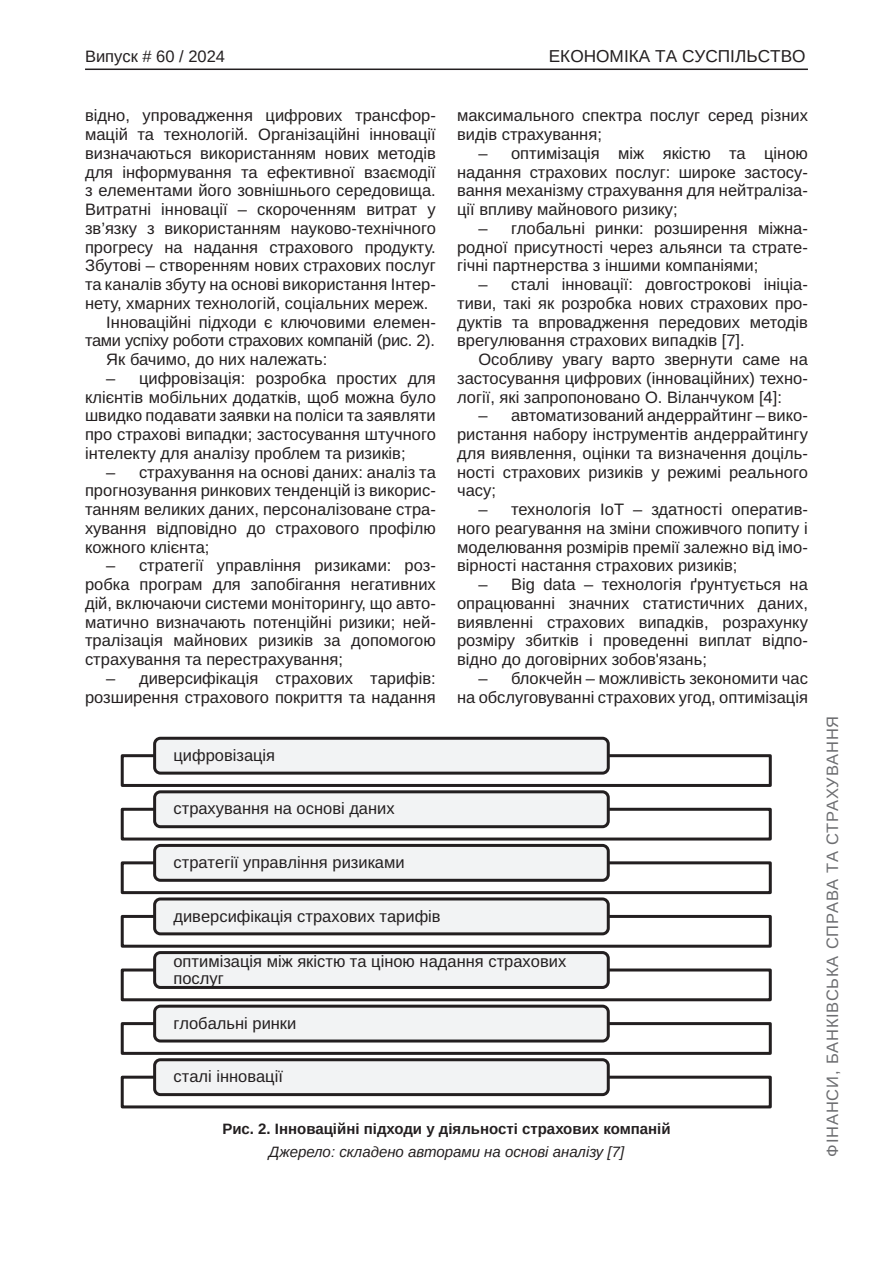
<style>
.page{position:relative;width:893px;height:1263px;background:#fff}
.page>*{position:absolute;margin:0;border:0;box-sizing:border-box;transform-origin:0 0}
.t1{font:17.25px "Arimo";color:#231f20}
.Текст_основной_G{font:16.5px/18.8px "Arimo";color:#231f20;text-align:justify}
.t2{font:16.5px/17.1px "Arimo Roman";color:#231f20}
.Текст_основной_G-2{font:16.5px/18.8px "Arimo";letter-spacing:-.02em;color:#231f20;text-align:right}
.t3{font:16.5px "Arimo";letter-spacing:.05em;color:#6c6d70}
.t4{font:16.5px "Arimo";color:#231f20}
.Рисунок_N{font:700 15px "Arimo";color:#231f20}
.Джерело{font:italic 15px "Arimo";color:#231f20}
</style>
<div class="page">
<hr style="left:85px;top:69px;width:723px;height:1px;background:#231f20">
<div style="left:121px;top:754px;width:651px;height:33px;border:3px solid #231f20"></div>
<div style="left:153px;top:737px;width:457px;height:38px;background:#f2f3f4;border:3px solid #231f20;border-radius:6px"></div>
<div style="left:121px;top:808px;width:651px;height:32px;border:3px solid #231f20"></div>
<div style="left:153px;top:790px;width:457px;height:38px;background:#f2f3f4;border:3px solid #231f20;border-radius:6px"></div>
<div style="left:121px;top:861px;width:651px;height:33px;border:3px solid #231f20"></div>
<div style="left:153px;top:844px;width:457px;height:38px;background:#f2f3f4;border:3px solid #231f20;border-radius:6px"></div>
<div style="left:121px;top:915px;width:651px;height:33px;border:3px solid #231f20"></div>
<div style="left:153px;top:897px;width:457px;height:38px;background:#f2f3f4;border:3px solid #231f20;border-radius:6px"></div>
<div style="left:121px;top:968px;width:651px;height:33px;border:3px solid #231f20"></div>
<div style="left:153px;top:951px;width:457px;height:38px;background:#f2f3f4;border:3px solid #231f20;border-radius:6px"></div>
<div style="left:121px;top:1022px;width:651px;height:33px;border:3px solid #231f20"></div>
<div style="left:153px;top:1005px;width:457px;height:37px;background:#f2f3f4;border:3px solid #231f20;border-radius:6px"></div>
<div style="left:121px;top:1076px;width:651px;height:32px;border:3px solid #231f20"></div>
<div style="left:153px;top:1058px;width:457px;height:38px;background:#f2f3f4;border:3px solid #231f20;border-radius:6px"></div>
<p class="t4" style="left:85px;top:47px;width:142px">Випуск # 60 / 2024</p>
<p class="t1" style="left:549px;top:47px;width:258px">ЕКОНОМІКА ТА СУСПІЛЬСТВО</p>
<p class="Текст_основной_G" style="left:85px;top:106px;width:352px">відно, упровадження цифрових трансфор&shy;мацій та технологій. Організаційні інновації визначаються використанням нових методів для інформування та ефективної взаємодії з елементами його зовнішнього середовища.<br>Витратні інновації – скороченням витрат у зв’язку з використанням науково-технічного прогресу на надання страхового продукту.<br>Збутові – створенням нових страхових послуг та каналів збуту на основі використання Інтер&shy;нету, хмарних технологій, соціальних мереж.</p>
<p class="Текст_основной_G-2" style="left:85px;top:313px;width:352px">Інноваційні підходи є ключовими елемен&shy;тами успіху роботи страхових компаній (рис. 2).</p>
<p class="Текст_основной_G" style="left:106px;top:350px;width:223px">Як бачимо, до них належать:</p>
<p class="Текст_основной_G" style="left:85px;top:369px;width:352px;text-indent:21px">– цифровізація: розробка простих для клієнтів мобільних додатків, щоб можна було швидко подавати заявки на поліси та заявляти про страхові випадки; застосування штучного інтелекту для аналізу проблем та ризиків;</p>
<p class="Текст_основной_G" style="left:85px;top:463px;width:352px;text-indent:21px">– страхування на основі даних: аналіз та прогнозування ринкових тенденцій із викорис&shy;танням великих даних, персоналізоване стра&shy;хування відповідно до страхового профілю кожного клієнта;</p>
<p class="Текст_основной_G" style="left:85px;top:556px;width:352px;text-indent:21px">– стратегії управління ризиками: роз&shy;робка програм для запобігання негативних дій, включаючи системи моніторингу, що авто&shy;матично визначають потенційні ризики; ней&shy;тралізація майнових ризиків за допомогою страхування та перестрахування;</p>
<p class="Текст_основной_G" style="left:85px;top:669px;width:352px;text-align:right">– диверсифікація страхових тарифів: розширення страхового покриття та надання</p>
<p class="Текст_основной_G" style="left:457px;top:106px;width:352px">максимального спектра послуг серед різних видів страхування;</p>
<p class="Текст_основной_G" style="left:457px;top:144px;width:352px;text-indent:21px">– оптимізація між якістю та ціною надання страхових послуг: широке застосу&shy;вання механізму страхування для нейтраліза&shy;ції впливу майнового ризику;</p>
<p class="Текст_основной_G" style="left:457px;top:219px;width:352px;text-indent:21px">– глобальні ринки: розширення міжна&shy;родної присутності через альянси та страте&shy;гічні партнерства з іншими компаніями;</p>
<p class="Текст_основной_G" style="left:457px;top:275px;width:352px;text-indent:21px">– сталі інновації: довгострокові ініціа&shy;тиви, такі як розробка нових страхових про&shy;дуктів та впровадження передових методів врегулювання страхових випадків [7].</p>
<p class="Текст_основной_G" style="left:457px;top:350px;width:352px;text-indent:21px">Особливу увагу варто звернути саме на застосування цифрових (інноваційних) техно&shy;логії, які запропоновано О. Віланчуком [4]:</p>
<p class="Текст_основной_G" style="left:457px;top:406px;width:352px;text-indent:21px">– автоматизований андеррайтинг – вико&shy;ристання набору інструментів андеррайтингу для виявлення, оцінки та визначення доціль&shy;ності страхових ризиків у режимі реального часу;</p>
<p class="Текст_основной_G" style="left:457px;top:500px;width:352px;text-indent:21px">– технологія IoT – здатності оператив&shy;ного реагування на зміни споживчого попиту і моделювання розмірів премії залежно від імо&shy;вірності настання страхових ризиків;</p>
<p class="Текст_основной_G" style="left:457px;top:575px;width:352px;text-indent:21px">– Big data – технологія ґрунтується на опрацюванні значних статистичних даних, виявленні страхових випадків, розрахунку розміру збитків і проведенні виплат відпо&shy;відно до договірних зобов'язань;</p>
<p class="Текст_основной_G" style="left:457px;top:669px;width:352px;text-align:right">– блокчейн – можливість зекономити час на обслуговуванні страхових угод, оптимізація</p>
<p class="t2" style="left:173px;top:747px;width:103px">цифровізація</p>
<p class="t2" style="left:173px;top:800px;width:223px">страхування на основі даних</p>
<p class="t2" style="left:173px;top:854px;width:233px">стратегії управління ризиками</p>
<p class="t2" style="left:173px;top:907px;width:269px">диверсифікація страхових тарифів</p>
<p class="t2" style="left:173px;top:952px;width:394px">оптимізація між якістю та ціною надання страхових послуг</p>
<p class="t2" style="left:173px;top:1015px;width:124px">глобальні ринки</p>
<p class="t2" style="left:173px;top:1068px;width:111px">сталі інновації</p>
<p class="Рисунок_N" style="left:222px;top:1118px;width:450px">Рис. 2. Інноваційні підходи у діяльності страхових компаній</p>
<p class="Джерело" style="left:269px;top:1141px;width:357px">Джерело: складено авторами на основі аналізу [7]</p>
<p class="t3" style="left:823px;top:1157px;width:442px;rotate:-90deg">ФІНАНСИ, БАНКІВСЬКА СПРАВА ТА СТРАХУВАННЯ</p>
</div>
